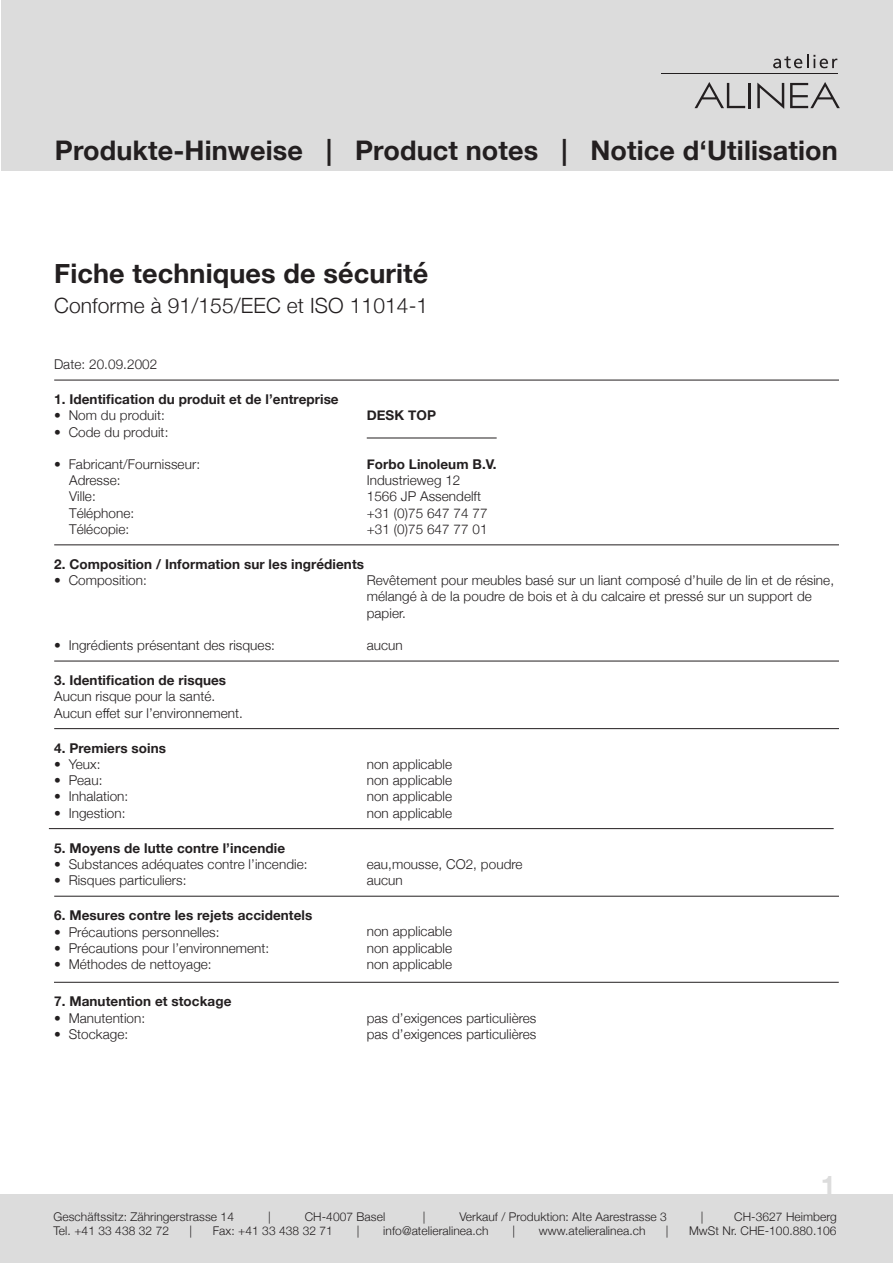
<style>
.page{position:relative;width:893px;height:1263px;background:#fff}
.page>*{position:absolute;margin:0;border:0;box-sizing:border-box;transform-origin:0 0}
.t1{font:700 27px "Helvetica Neue";letter-spacing:.005em;color:#231f20}
.t2{font:700 27px "Helvetica Neue";color:#dcdcdc}
.t3{font:300 21px "Helvetica Neue";letter-spacing:.005em;color:#231f20}
.t4{font:300 13.5px/16.2px "Helvetica Neue";letter-spacing:.005em;color:#231f20}
.t5{font:700 13.5px "Helvetica Neue";letter-spacing:.005em;color:#231f20}
.t6{font:300 12px "Helvetica Neue";letter-spacing:.005em;color:#231f20}
</style>
<div class="page">
<div style="left:1px;top:0;width:892px;height:170px;background:#dcdcdc"></div>
<div style="left:0;top:1195px;width:893px;height:68px;background:#dcdcdc"></div>
<hr style="left:749px;top:83px;width:2px;height:25px;background:#231f20">
<svg style="left:757px;top:83px;width:27px;height:26px"></svg>
<svg style="left:694px;top:82px;width:51px;height:26px"></svg>
<svg style="left:790px;top:82px;width:50px;height:26px"></svg>
<svg style="left:773px;top:54px;width:64px;height:14px"></svg>
<hr style="left:661px;top:73px;width:176px;height:1px;background:#231f20">
<hr style="left:54px;top:380px;width:785px;height:1px;background:#231f20">
<hr style="left:54px;top:544px;width:785px;height:1px;background:#231f20">
<hr style="left:54px;top:661px;width:785px;height:1px;background:#231f20">
<hr style="left:54px;top:728px;width:785px;height:1px;background:#231f20">
<hr style="left:49px;top:828px;width:785px;height:1px;background:#231f20">
<hr style="left:54px;top:896px;width:785px;height:1px;background:#231f20">
<hr style="left:54px;top:982px;width:785px;height:1px;background:#231f20">
<hr style="left:367px;top:438px;width:130px;height:1px;background:#231f20">
<h1 class="t1" style="left:55px;top:130px;width:784px">Produkte-Hinweise | Product notes | Notice d‘Utilisation</h1>
<p class="t1" style="left:54px;top:252px;width:376px">Fiche techniques de sécurité</p>
<p class="t3" style="left:54px;top:289px;width:376px">Conforme à 91/155/EEC et ISO 11014-1</p>
<p class="t4" style="left:54px;top:355px;width:105px">Date: 20.09.2002</p>
<p class="t5" style="left:54px;top:389px;width:286px">1. Identification du produit et de l’entreprise</p>
<p class="t4" style="left:54px;top:407px;width:112px">• Nom du produit:</p>
<p class="t4" style="left:54px;top:423px;width:116px">• Code du produit:</p>
<p class="t4" style="left:54px;top:455px;width:147px">• Fabricant/Fournisseur:</p>
<p class="t4" style="left:69px;top:472px;width:53px">Adresse:</p>
<p class="t4" style="left:69px;top:488px;width:28px">Ville:</p>
<p class="t4" style="left:69px;top:504px;width:67px">Téléphone:</p>
<p class="t4" style="left:69px;top:520px;width:62px">Télécopie:</p>
<p class="t5" style="left:54px;top:554px;width:311px">2. Composition / Information sur les ingrédients</p>
<p class="t4" style="left:54px;top:571px;width:94px">• Composition:</p>
<p class="t5" style="left:367px;top:405px;width:71px">DESK TOP</p>
<p class="t5" style="left:367px;top:454px;width:131px">Forbo Linoleum B.V.</p>
<p class="t4" style="left:367px;top:472px;width:95px">Industrieweg 12</p>
<p class="t4" style="left:367px;top:488px;width:116px">1566 JP Assendelft</p>
<p class="t4" style="left:367px;top:504px;width:122px">+31 (0)75 647 74 77</p>
<p class="t4" style="left:367px;top:520px;width:122px">+31 (0)75 647 77 01</p>
<p class="t4" style="left:367px;top:571px;width:469px">Revêtement pour meubles basé sur un liant composé d’huile de lin et de résine, mélangé à de la poudre de bois et à du calcaire et pressé sur un support de papier.</p>
<p class="t4" style="left:367px;top:636px;width:38px">aucun</p>
<p class="t4" style="left:54px;top:636px;width:222px">• Ingrédients présentant des risques:</p>
<p class="t5" style="left:54px;top:670px;width:173px">3. Identification de risques</p>
<p class="t4" style="left:54px;top:688px;width:163px">Aucun risque pour la santé.</p>
<p class="t4" style="left:54px;top:704px;width:190px">Aucun effet sur l’environnement.</p>
<p class="t5" style="left:54px;top:737px;width:113px">4. Premiers soins</p>
<p class="t4" style="left:54px;top:755px;width:48px">• Yeux:</p>
<p class="t4" style="left:54px;top:771px;width:50px">• Peau:</p>
<p class="t4" style="left:54px;top:788px;width:76px">• Inhalation:</p>
<p class="t4" style="left:54px;top:804px;width:73px">• Ingestion:</p>
<p class="t5" style="left:54px;top:837px;width:232px">5. Moyens de lutte contre l’incendie</p>
<p class="t4" style="left:54px;top:855px;width:255px">• Substances adéquates contre l’incendie:</p>
<p class="t4" style="left:54px;top:871px;width:134px">• Risques particuliers:</p>
<p class="t5" style="left:54px;top:905px;width:260px">6. Mesures contre les rejets accidentels</p>
<p class="t4" style="left:54px;top:923px;width:167px">• Précautions personnelles:</p>
<p class="t4" style="left:54px;top:939px;width:217px">• Précautions pour l’environnement:</p>
<p class="t4" style="left:54px;top:955px;width:159px">• Méthodes de nettoyage:</p>
<p class="t5" style="left:54px;top:991px;width:179px">7. Manutention et stockage</p>
<p class="t4" style="left:54px;top:1009px;width:93px">• Manutention:</p>
<p class="t4" style="left:54px;top:1025px;width:76px">• Stockage:</p>
<p class="t4" style="left:367px;top:755px;width:87px">non applicable</p>
<p class="t4" style="left:367px;top:771px;width:87px">non applicable</p>
<p class="t4" style="left:367px;top:788px;width:87px">non applicable</p>
<p class="t4" style="left:367px;top:804px;width:87px">non applicable</p>
<p class="t4" style="left:367px;top:855px;width:157px">eau,mousse, CO2, poudre</p>
<p class="t4" style="left:367px;top:871px;width:38px">aucun</p>
<p class="t4" style="left:367px;top:923px;width:87px">non applicable</p>
<p class="t4" style="left:367px;top:939px;width:87px">non applicable</p>
<p class="t4" style="left:367px;top:955px;width:87px">non applicable</p>
<p class="t4" style="left:367px;top:1009px;width:171px">pas d’exigences particulières</p>
<p class="t4" style="left:367px;top:1025px;width:171px">pas d’exigences particulières</p>
<h1 class="t2" style="left:821px;top:1164px;width:17px">1</h1>
<p class="t6" style="left:54px;top:1206px;width:182px">Geschäftssitz: Zähringerstrasse 14</p>
<p class="t6" style="left:268px;top:1206px;width:4px">|</p>
<p class="t6" style="left:305px;top:1206px;width:82px">CH-4007 Basel</p>
<p class="t6" style="left:423px;top:1206px;width:4px">|</p>
<p class="t6" style="left:459px;top:1206px;width:209px">Verkauf / Produktion: Alte Aarestrasse 3</p>
<p class="t6" style="left:701px;top:1206px;width:4px">|</p>
<p class="t6" style="left:734px;top:1206px;width:104px">CH-3627 Heimberg</p>
<p class="t6" style="left:54px;top:1221px;width:117px">Tel. +41 33 438 32 72</p>
<p class="t6" style="left:190px;top:1221px;width:4px">|</p>
<p class="t6" style="left:213px;top:1221px;width:122px">Fax: +41 33 438 32 71</p>
<p class="t6" style="left:357px;top:1221px;width:4px">|</p>
<p class="t6" style="left:383px;top:1221px;width:107px">info@atelieralinea.ch</p>
<p class="t6" style="left:512px;top:1221px;width:4px">|</p>
<p class="t6" style="left:539px;top:1221px;width:108px">www.atelieralinea.ch</p>
<p class="t6" style="left:666px;top:1221px;width:4px">|</p>
<p class="t6" style="left:689px;top:1221px;width:149px">MwSt Nr. CHE-100.880.106</p>
</div>
